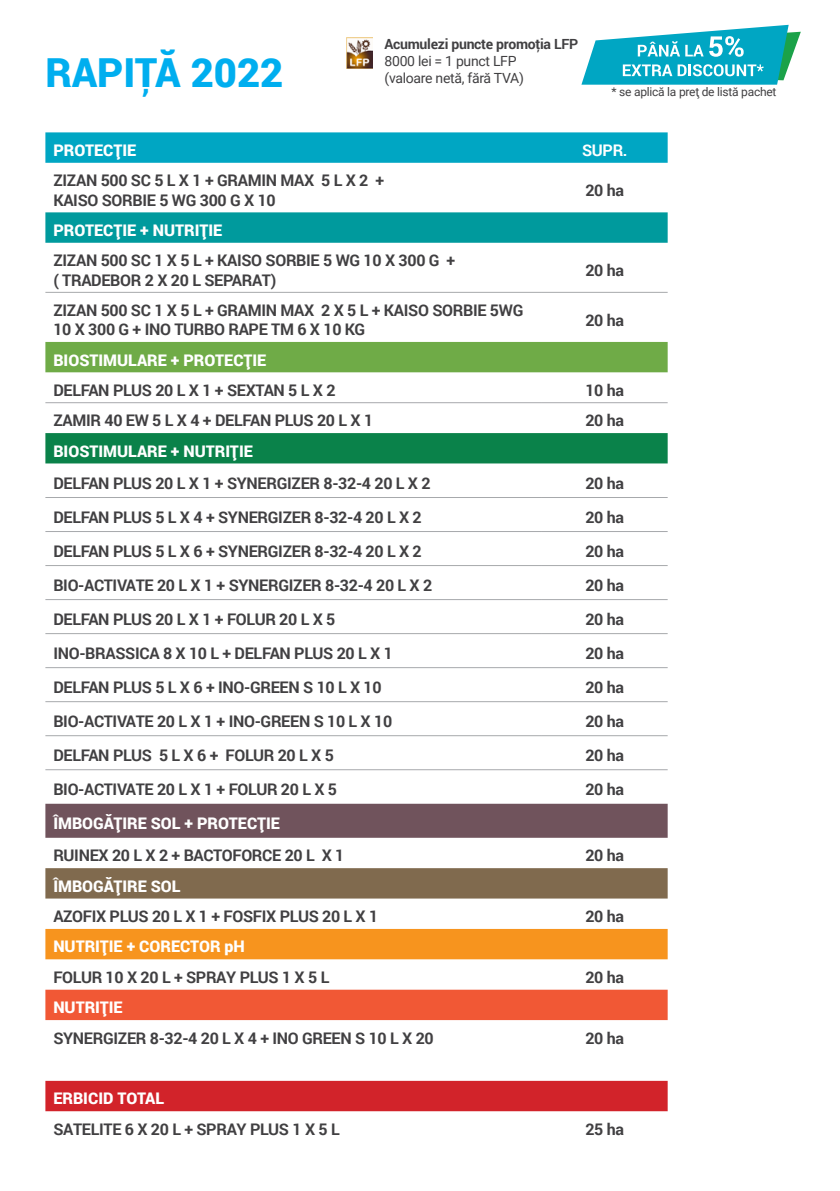
<style>
.page{position:relative;width:840px;height:1191px;background:#fff}
.page>*{position:absolute;margin:0;border:0;box-sizing:border-box;transform-origin:0 0}
.t1{font:900 40px "Roboto";color:#00aeef}
.t2{font:700 16px/19.2px "Roboto";letter-spacing:-.02em;color:#414042}
.t3{font:900 16px "Roboto";color:#fff}
.t4{font:700 16px "Roboto";color:#fff}
.t5{font:14px/16.8px "Roboto";letter-spacing:-.02em;color:#414042}
.t6{font:700 14px "Roboto";letter-spacing:-.02em;color:#414042}
.t7{font:12px "Roboto";letter-spacing:-.02em;color:#414042}
</style>
<div class="page">
<div style="left:45px;top:132px;width:622px;height:31px;background:#00a6c3"></div>
<div style="left:45px;top:212px;width:622px;height:31px;background:#009a9d"></div>
<div style="left:45px;top:342px;width:622px;height:30px;background:#6fab47"></div>
<div style="left:45px;top:433px;width:622px;height:30px;background:#0a824a"></div>
<div style="left:45px;top:803px;width:622px;height:34px;background:#70535c"></div>
<div style="left:45px;top:868px;width:622px;height:30px;background:#806a4e"></div>
<div style="left:45px;top:929px;width:622px;height:30px;background:#f7941e"></div>
<div style="left:45px;top:989px;width:622px;height:31px;background:#f15835"></div>
<div style="left:45px;top:1080px;width:622px;height:31px;background:#d2232a"></div>
<hr style="left:45px;top:292px;width:496px;height:1px;background:#a7a9ac">
<hr style="left:541px;top:292px;width:126px;height:1px;background:#a7a9ac">
<hr style="left:45px;top:402px;width:496px;height:1px;background:#a7a9ac">
<hr style="left:541px;top:402px;width:126px;height:1px;background:#a7a9ac">
<hr style="left:45px;top:497px;width:496px;height:1px;background:#a7a9ac">
<hr style="left:541px;top:497px;width:126px;height:1px;background:#a7a9ac">
<hr style="left:45px;top:531px;width:496px;height:1px;background:#a7a9ac">
<hr style="left:541px;top:531px;width:126px;height:1px;background:#a7a9ac">
<hr style="left:45px;top:565px;width:496px;height:1px;background:#a7a9ac">
<hr style="left:541px;top:565px;width:126px;height:1px;background:#a7a9ac">
<hr style="left:45px;top:599px;width:496px;height:1px;background:#a7a9ac">
<hr style="left:541px;top:599px;width:126px;height:1px;background:#a7a9ac">
<hr style="left:45px;top:633px;width:496px;height:1px;background:#a7a9ac">
<hr style="left:541px;top:633px;width:126px;height:1px;background:#a7a9ac">
<hr style="left:45px;top:667px;width:496px;height:1px;background:#a7a9ac">
<hr style="left:541px;top:667px;width:126px;height:1px;background:#a7a9ac">
<hr style="left:45px;top:701px;width:496px;height:1px;background:#a7a9ac">
<hr style="left:541px;top:701px;width:126px;height:1px;background:#a7a9ac">
<hr style="left:45px;top:735px;width:496px;height:1px;background:#a7a9ac">
<hr style="left:541px;top:735px;width:126px;height:1px;background:#a7a9ac">
<hr style="left:45px;top:769px;width:496px;height:1px;background:#a7a9ac">
<hr style="left:541px;top:769px;width:126px;height:1px;background:#a7a9ac">
<svg style="left:581px;top:25px;width:219px;height:60px"></svg>
<img style="left:346px;top:38px;width:26px;height:30px">
<h1 class="t1" style="left:45px;top:44px;width:239px">RAPIŢĂ 2022</h1>
<p class="t6" style="left:384px;top:34px;width:194px">Acumulezi puncte promoţia LFP</p>
<p class="t5" style="left:384px;top:52px;width:141px">8000 lei = 1 punct LFP (valoare netă, fără TVA)</p>
<p class="t7" style="left:611px;top:84px;width:166px">* se aplică la preţ de listă pachet</p>
<p class="t3" style="left:53px;top:139px;width:84px">PROTECȚIE</p>
<p class="t4" style="left:581px;top:139px;width:47px">SUPR.</p>
<p class="t2" style="left:53px;top:170px;width:185px">ZIZAN 500 SC 5 L X 1 + GRAMIN</p>
<p class="t2" style="left:280px;top:170px;width:105px">MAX 5 L X 2 +</p>
<p class="t2" style="left:53px;top:190px;width:224px">KAISO SORBIE 5 WG 300 G X 10</p>
<p class="t2" style="left:585px;top:180px;width:40px">20 ha</p>
<p class="t3" style="left:53px;top:219px;width:170px">PROTECȚIE + NUTRIȚIE</p>
<p class="t2" style="left:53px;top:250px;width:403px">ZIZAN 500 SC 1 X 5 L + KAISO SORBIE 5 WG 10 X 300 G + ( TRADEBOR 2 X 20 L SEPARA</p>
<p class="t2" style="left:262px;top:270px;width:16px">T)</p>
<p class="t2" style="left:53px;top:300px;width:185px">ZIZAN 500 SC 1 X 5 L + GRAMIN</p>
<p class="t2" style="left:280px;top:300px;width:244px">MAX 2 X 5 L + KAI SO SORBIE 5WG</p>
<p class="t2" style="left:53px;top:319px;width:186px">10 X 300 G + INO TURBO RAP</p>
<p class="t2" style="left:258px;top:319px;width:108px">E TM 6 X 10 KG</p>
<p class="t2" style="left:585px;top:260px;width:40px">20 ha</p>
<p class="t2" style="left:585px;top:309px;width:40px">20 ha</p>
<p class="t3" style="left:53px;top:348px;width:214px">BIOSTIMULARE + PROTECȚIE</p>
<p class="t2" style="left:53px;top:380px;width:283px">DELFAN PLUS 20 L X 1 + SEXTAN 5 L X 2</p>
<p class="t2" style="left:585px;top:380px;width:40px">10 ha</p>
<p class="t2" style="left:53px;top:410px;width:20px">ZAMIR</p>
<p class="t2" style="left:104px;top:410px;width:270px">40 EW 5 L X 4 + DELFAN PLUS 20 L X 1</p>
<p class="t2" style="left:585px;top:410px;width:40px">20 ha</p>
<p class="t3" style="left:53px;top:439px;width:201px">BIOSTIMULARE + NUTRIȚIE</p>
<p class="t2" style="left:53px;top:473px;width:378px">DELFAN PLUS 20 L X 1 + SYNERGIZER 8-32-4 20 L X 2</p>
<p class="t2" style="left:585px;top:473px;width:40px">20 ha</p>
<p class="t2" style="left:53px;top:507px;width:370px">DELFAN PLUS 5 L X 4 + SYNERGIZER 8-32-4 20 L X 2</p>
<p class="t2" style="left:585px;top:507px;width:40px">20 ha</p>
<p class="t2" style="left:53px;top:541px;width:370px">DELFAN PLUS 5 L X 6 + SYNERGIZER 8-32-4 20 L X 2</p>
<p class="t2" style="left:585px;top:541px;width:40px">20 ha</p>
<p class="t2" style="left:53px;top:575px;width:380px">BIO-ACTIVATE 20 L X 1 + SYNERGIZER 8-32-4 20 L X 2</p>
<p class="t2" style="left:585px;top:575px;width:40px">20 ha</p>
<p class="t2" style="left:53px;top:609px;width:283px">DELFAN PLUS 20 L X 1 + FOLUR 20 L X 5</p>
<p class="t2" style="left:585px;top:609px;width:40px">20 ha</p>
<p class="t2" style="left:53px;top:643px;width:341px">INO-BRASSICA 8 X 10 L + DELFAN PLUS 20 L X 1</p>
<p class="t2" style="left:585px;top:643px;width:40px">20 ha</p>
<p class="t2" style="left:53px;top:677px;width:330px">DELFAN PLUS 5 L X 6 + INO-GREEN S 10 L X 10</p>
<p class="t2" style="left:585px;top:677px;width:40px">20 ha</p>
<p class="t2" style="left:53px;top:711px;width:340px">BIO-ACTIVATE 20 L X 1 + INO-GREEN S 10 L X 10</p>
<p class="t2" style="left:585px;top:711px;width:40px">20 ha</p>
<p class="t2" style="left:53px;top:745px;width:282px">DELFAN PLUS 5 L X 6 + FOLUR 20 L X 5</p>
<p class="t2" style="left:585px;top:745px;width:40px">20 ha</p>
<p class="t2" style="left:53px;top:779px;width:285px">BIO-ACTIVATE 20 L X 1 + FOLUR 20 L X 5</p>
<p class="t2" style="left:585px;top:779px;width:40px">20 ha</p>
<p class="t3" style="left:53px;top:812px;width:228px">ÎMBOGĂȚIRE SOL + PROTECȚIE</p>
<p class="t2" style="left:53px;top:845px;width:292px">RUIN EX 20 L X 2 + BACTOFORCE 20 L X 1</p>
<p class="t2" style="left:585px;top:845px;width:40px">20 ha</p>
<p class="t3" style="left:53px;top:874px;width:129px">ÎMBOGĂȚIRE SOL</p>
<p class="t2" style="left:53px;top:906px;width:326px">AZOFIX PLUS 20 L X 1 + FOSFIX PLUS 20 L X 1</p>
<p class="t2" style="left:585px;top:906px;width:40px">20 ha</p>
<p class="t3" style="left:53px;top:935px;width:193px">NUTRIȚIE + CORECTOR pH</p>
<p class="t2" style="left:53px;top:967px;width:154px">FOLUR 10 X 20 L + SPRA</p>
<p class="t2" style="left:226px;top:967px;width:105px">Y PLUS 1 X 5 L</p>
<p class="t2" style="left:585px;top:967px;width:40px">20 ha</p>
<p class="t3" style="left:53px;top:996px;width:71px">NUTRIȚIE</p>
<p class="t2" style="left:53px;top:1027px;width:381px">SYNERGIZER 8-32-4 20 L X 4 + INO GREEN S 10 L X 20</p>
<p class="t2" style="left:585px;top:1027px;width:40px">20 ha</p>
<p class="t3" style="left:53px;top:1087px;width:112px">ERBICID TOTAL</p>
<p class="t2" style="left:53px;top:1118px;width:164px">SATELITE 6 X 20 L + SPRA</p>
<p class="t2" style="left:236px;top:1118px;width:105px">Y PLUS 1 X 5 L</p>
<p class="t2" style="left:585px;top:1118px;width:40px">25 ha</p>
</div>
